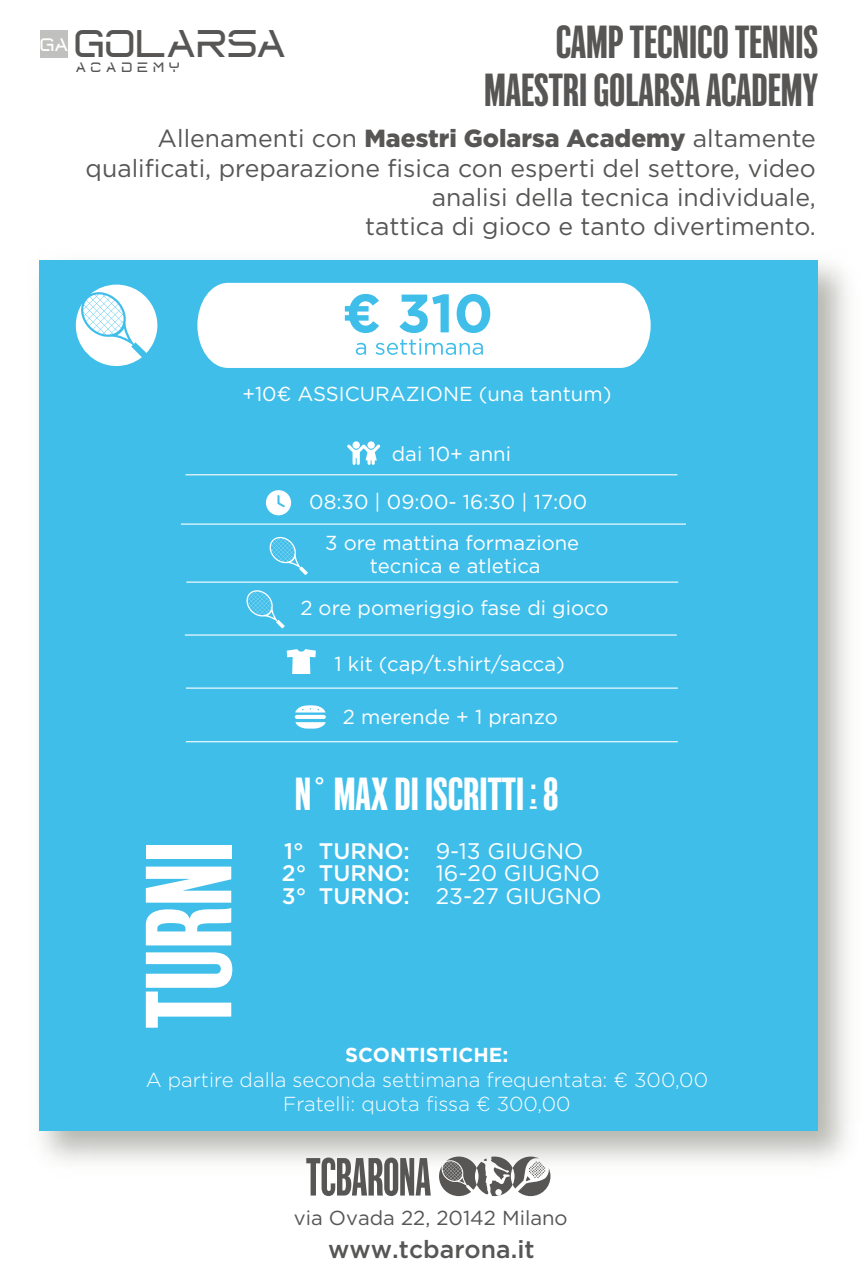
<style>
.page{position:relative;width:862px;height:1276px;background:#fff}
.page>*{position:absolute;margin:0;border:0;box-sizing:border-box;transform-origin:0 0}
.t1{font:700 54px "Gotham";color:#3fbeea}
.t2{font:40.5px/48.6px "Industrial Gothic Single Std";color:#575655;text-align:right}
.t3{font:40.5px "Industrial Gothic Single Std";color:#fff}
.t4{font:37.8px "Netron";letter-spacing:-.01em;color:#575655}
.t5{font:24.75px/29.2px "Gotham";color:#575655;text-align:right}
.t6{font:500 24.75px "Gotham";color:#575655}
.t7{font:22.5px/22.5px "Gotham";color:#fff}
.t8{font:500 22.5px/22.5px "Gotham";color:#fff;text-align:justify}
.t9{font:20.25px/22.5px "Gotham";color:#fff;text-align:center}
.t10{font:300 20.25px/24.3px "Gotham";color:#fff;text-align:center}
.t11{font:20.25px "Gotham";color:#575655}
.t12{font:700 20.25px "Gotham";color:#fff}
.t13{font:17.78px "Netron";color:#fff}
.t14{font:13.28px "Netron";letter-spacing:.36em;color:#575655}
.s1{font-weight:900}
.s2{font-size:37.8px;color:#575655}
</style>
<div class="page">
<img style="left:41px;top:260px;width:807px;height:920px">
<div style="left:39px;top:260px;width:778px;height:871px;background:#3fbeea"></div>
<div style="left:197px;top:283px;width:453px;height:85px;background:#fff"></div>
<svg style="left:266px;top:490px;width:25px;height:25px"></svg>
<hr style="left:181px;top:523px;width:504px;height:1px;background:#fff">
<hr style="left:186px;top:687px;width:491px;height:1px;background:#fff">
<svg style="left:286px;top:649px;width:29px;height:25px"></svg>
<svg style="left:294px;top:705px;width:32px;height:23px"></svg>
<hr style="left:186px;top:741px;width:491px;height:1px;background:#fff">
<svg style="left:146px;top:952px;width:86px;height:75px"></svg>
<svg style="left:146px;top:908px;width:85px;height:37px"></svg>
<svg style="left:146px;top:866px;width:85px;height:36px;background:#ddf3fb"></svg>
<div style="left:146px;top:845px;width:85px;height:14px;background:#fff"></div>
<hr style="left:186px;top:581px;width:491px;height:2px;background:#fff">
<hr style="left:185px;top:634px;width:491px;height:1px;background:#fff">
<hr style="left:185px;top:474px;width:492px;height:1px;background:#fff">
<svg style="left:269px;top:537px;width:39px;height:38px"></svg>
<svg style="left:246px;top:590px;width:39px;height:38px"></svg>
<svg style="left:347px;top:444px;width:33px;height:21px"></svg>
<div style="left:352px;top:441px;width:7px;height:8px;background:#fff;border-radius:50%"></div>
<div style="left:367px;top:441px;width:7px;height:8px;background:#fff;border-radius:50%"></div>
<svg style="left:439px;top:1156px;width:111px;height:40px"></svg>
<svg style="left:306px;top:1157px;width:124px;height:39px"></svg>
<div style="left:40px;top:30px;width:28px;height:28px;background:#c0c0bf"></div>
<svg style="left:76px;top:285px;width:81px;height:81px"></svg>
<h2 class="t2" style="left:484px;top:18px;width:335px">CAMP TECNICO TENNIS<br>MAESTRI GOLARSA ACADEMY</h2>
<p class="t5" style="left:86px;top:123px;width:731px">Allenamenti con <span class="s1">Maestri Golarsa Academy</span> altamente qualificati, preparazione fisica con esperti del settore, video analisi della tecnica individuale,<br>tattica di gioco e tanto divertimento.</p>
<p class="t13" style="left:40px;top:33px;width:97px">GA <span class="s2">GO</span></p>
<p class="t14" style="left:75px;top:58px;width:106px">ACADE MY</p>
<h3 class="t4" style="left:135px;top:18px;width:153px">LARSA</h3>
<h1 class="t1" style="left:342px;top:277px;width:152px">€ 310</h1>
<p class="t9" style="left:242px;top:382px;width:370px">+10€ ASSICURAZIONE (una tantum)</p>
<p class="t9" style="left:391px;top:442px;width:121px">dai 10+ anni</p>
<p class="t9" style="left:309px;top:490px;width:279px">08:30 | 09:00- 16:30 | 17:00</p>
<p class="t9" style="left:325px;top:531px;width:255px">3 ore mattina formazione tecnica e atletica</p>
<p class="t9" style="left:300px;top:596px;width:309px">2 ore pomeriggio fase di gioco</p>
<p class="t9" style="left:334px;top:651px;width:232px">1 kit (cap/t.shirt/sacca)</p>
<p class="t9" style="left:343px;top:705px;width:216px">2 merende + 1 pranzo</p>
<h2 class="t3" style="left:294px;top:772px;width:265px">N° MAX DI ISCRITTI : 8</h2>
<p class="t8" style="left:281px;top:839px;width:26px">1° 2° 3°</p>
<p class="t8" style="left:318px;top:839px;width:93px">TURNO:<br>TURNO:<br>TURNO:</p>
<p class="t7" style="left:435px;top:839px;width:167px">9-13 GIUGNO<br>16-20 GIUGNO<br>23-27 GIUGNO</p>
<p class="t12" style="left:345px;top:1041px;width:165px">SCONTISTICHE:</p>
<p class="t10" style="left:146px;top:1066px;width:563px">A partire dalla seconda settimana frequentata: € 300,00<br>Fratelli: quota fissa € 300,00</p>
<p class="t11" style="left:294px;top:1204px;width:275px">via Ovada 22, 20142 Milano</p>
<p class="t6" style="left:328px;top:1233px;width:208px">www.tcbarona.it</p>
</div>
